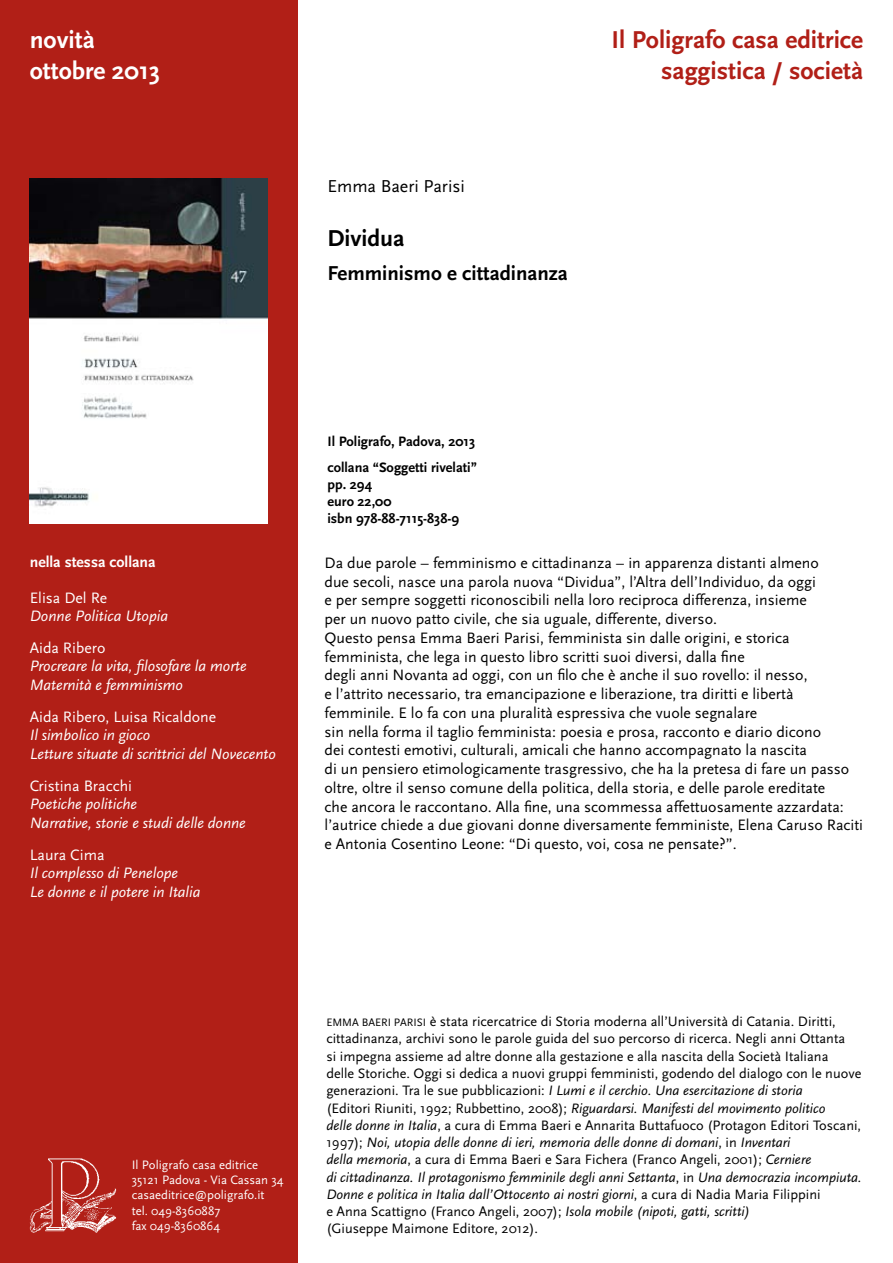
<style>
.page{position:relative;width:893px;height:1263px;background:#fff}
.page>*{position:absolute;margin:0;border:0;box-sizing:border-box;transform-origin:0 0}
.t1{font:700 25.5px/30.6px "Scala Sans";color:#b11f17;text-align:right}
.t2{font:700 25.5px/30.6px "Scala Sans";color:#fff}
.t3{font:700 24px "Scala Sans";color:#000}
.t4{font:700 21px "Scala Sans";color:#000}
.t5{font:18px "Scala Sans";color:#000}
.t6{font:15.75px/18.8px "Scala Sans";color:#000}
.t7{font:italic 15.75px/18.8px "Scala Sans";letter-spacing:-.005em;color:#fff}
.t8{font:15.75px "Scala Sans";color:#fff}
.t9{font:700 15.75px "Scala Sans";color:#fff}
.t10{font:14.25px/17.2px "Scala Sans";color:#000}
.t11{font:700 14.25px/17.1px "Scala Sans";color:#000}
.t12{font:12.75px/15.3px "Scala Sans";color:#fff}
.t13{font:11.25px "Scala Sans";color:#000}
.s1{font-size:11.25px}
.s2{font-style:italic}
</style>
<div class="page">
<div style="left:0;top:0;width:298px;height:1263px;background:#b11f17"></div>
<img style="left:30px;top:1158px;width:87px;height:75px">
<img style="left:30px;top:179px;width:238px;height:344px">
<h1 class="t2" style="left:30px;top:26px;width:132px">novità ottobre 2013</h1>
<h1 class="t1" style="left:612px;top:26px;width:253px">Il Poligrafo casa editrice saggistica / società</h1>
<p class="t5" style="left:327px;top:176px;width:139px">Emma Baeri Parisi</p>
<h2 class="t3" style="left:327px;top:225px;width:79px">Dividua</h2>
<h3 class="t4" style="left:327px;top:262px;width:242px">Femminismo e cittadinanza</h3>
<p class="t9" style="left:30px;top:554px;width:127px">nella stessa collana</p>
<p class="t8" style="left:30px;top:589px;width:79px">Elisa Del Re</p>
<p class="t7" style="left:30px;top:607px;width:140px">Donne Politica Utopia</p>
<p class="t8" style="left:30px;top:639px;width:77px">Aida Ribero</p>
<p class="t7" style="left:30px;top:657px;width:219px">Procreare la vita, filosofare la morte<br>Maternità e femminismo</p>
<p class="t8" style="left:30px;top:708px;width:188px">Aida Ribero, Luisa Ricaldone</p>
<p class="t7" style="left:30px;top:726px;width:248px">Il simbolico in gioco<br>Letture situate di scrittrici del Novecento</p>
<p class="t8" style="left:30px;top:777px;width:104px">Cristina Bracchi</p>
<p class="t7" style="left:30px;top:795px;width:218px">Poetiche politiche<br>Narrative, storie e studi delle donne</p>
<p class="t8" style="left:30px;top:846px;width:76px">Laura Cima</p>
<p class="t7" style="left:30px;top:864px;width:172px">Il complesso di Penelope<br>Le donne e il potere in Italia</p>
<p class="t11" style="left:327px;top:429px;width:151px;line-height:25.7px">Il Poligrafo, Padova, 2013 collana “Soggetti rivelati”</p>
<p class="t11" style="left:327px;top:476px;width:133px">pp. 294<br>euro 22,00<br>isbn 978-88-7115-838-9</p>
<p class="t6" style="left:325px;top:554px;width:540px">Da due parole – femminismo e cittadinanza – in apparenza distanti almeno<br>due secoli, nasce una parola nuova “Dividua”, l’Altra dell’Individuo, da oggi<br>e per sempre soggetti riconoscibili nella loro reciproca differenza, insieme<br>per un nuovo patto civile, che sia uguale, differente, diverso.<br>Questo pensa Emma Baeri Parisi, femminista sin dalle origini, e storica femminista, che lega in questo libro scritti suoi diversi, dalla fine<br>degli anni Novanta ad oggi, con un filo che è anche il suo rovello: il nesso,<br>e l’attrito necessario, tra emancipazione e liberazione, tra diritti e libertà femminile. E lo fa con una pluralità espressiva che vuole segnalare<br>sin nella forma il taglio femminista: poesia e prosa, racconto e diario dicono<br>dei contesti emotivi, culturali, amicali che hanno accompagnato la nascita<br>di un pensiero etimologicamente trasgressivo, che ha la pretesa di fare un passo oltre, oltre il senso comune della politica, della storia, e delle parole ereditate<br>che ancora le raccontano. Alla fine, una scommessa affettuosamente azzardata: l’autrice chiede a due giovani donne diversamente femministe, Elena Caruso Raciti e Antonia Cosentino Leone: “Di questo, voi, cosa ne pensate?”.</p>
<p class="t12" style="left:132px;top:1157px;width:153px">Il Poligrafo casa editrice<br>35121 Padova - Via Cassan 34 casaeditrice@poligrafo.it tel. 049-8360887<br>fax 049-8360864</p>
<p class="t10" style="left:326px;top:1013px;width:537px;text-indent:67px"><span class="s1">Pari si</span> è stata ricercatrice di Storia moderna all’Università di Catania. Diritti, cittadinanza, archivi sono le parole guida del suo percorso di ricerca. Negli anni Ottanta<br>si impegna assieme ad altre donne alla gestazione e alla nascita della Società Italiana<br>delle Storiche. Oggi si dedica a nuovi gruppi femministi, godendo del dialogo con le nuove generazioni. Tra le sue pubblicazioni: <span class="s2">I Lumi e il cerchio. Una esercitazione di storia<br></span>(Editori Riuniti, 1992; Rubbettino, 2008); <span class="s2">Riguardarsi. Manifesti del movimento politico<br>delle donne in Italia</span>, a cura di Emma Baeri e Annarita Buttafuoco (Protagon Editori Toscani, 1997); <span class="s2">Noi, utopia delle donne di ieri, memoria delle donne di domani</span>, in <span class="s2">Inventari<br>della memoria</span>, a cura di Emma Baeri e Sara Fichera (Franco Angeli, 2001); <span class="s2">Cerniere<br>di cittadinanza. Il protagonismo femminile degli anni Settanta</span>, in <span class="s2">Una democrazia incompiuta.<br>Donne e politica in Italia dall’Ottocento ai nostri giorni</span>, a cura di Nadia M aria Filippini<br>e Anna Scattigno (Franco Angeli, 2007); <span class="s2">Isola mobile (nipoti, gatti, scritti)<br></span>(Giuseppe M aimone Editore, 2012).</p>
<p class="t13" style="left:326px;top:1016px;width:49px">Emma Baeri</p>
</div>
